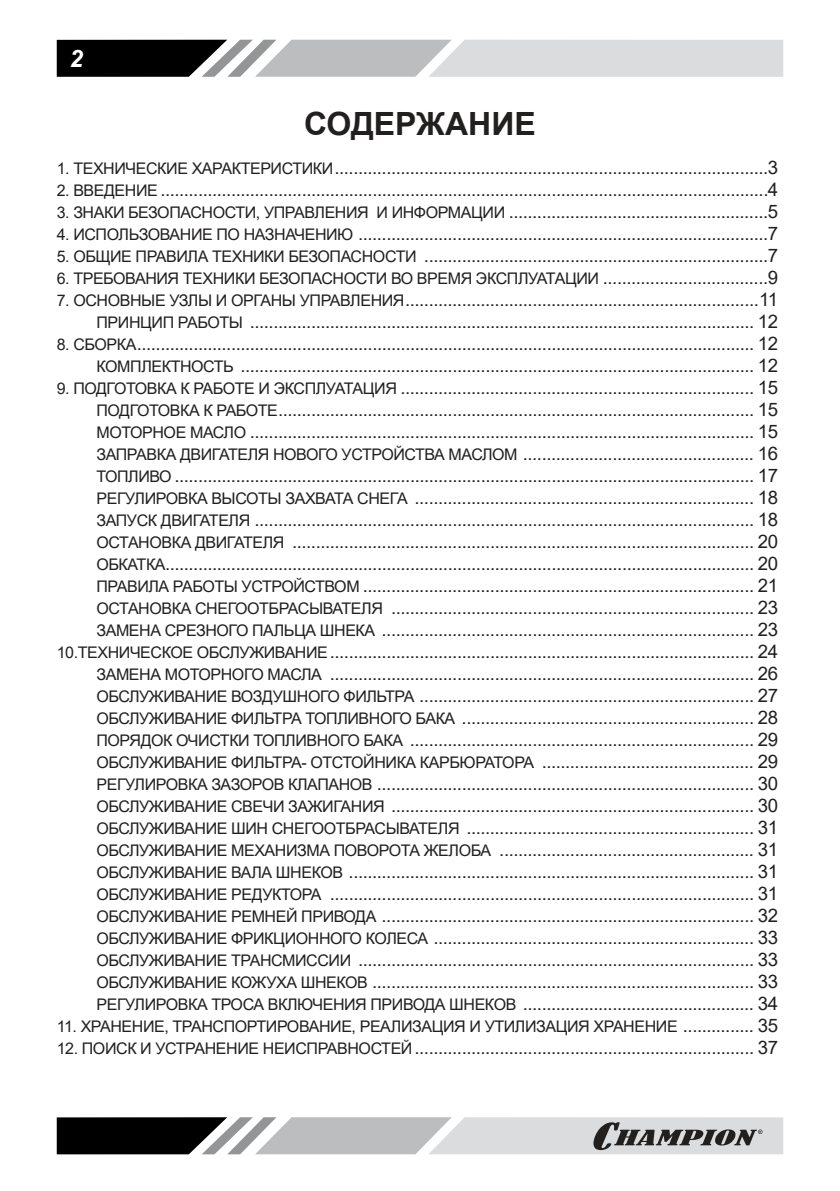
<style>
.page{position:relative;width:840px;height:1191px;background:#fff}
.page>*{position:absolute;margin:0;border:0;box-sizing:border-box;transform-origin:0 0}
.t1{font:700 32px "Arial";color:#221f1f}
.t2{font:italic 700 24px "Arial";color:#fff}
.t3{font:18.6px/22px "Arial";letter-spacing:-.025em;color:#221f1f;text-align:right}
.t4{font:16px "Arial";letter-spacing:-.025em;color:#221f1f}
.s1{font-size:16px}
.s2{font-size:18.6px}
</style>
<div class="page">
<svg style="left:57px;top:40px;width:725px;height:37px;background:#a6a7a9"></svg>
<svg style="left:57px;top:1117px;width:725px;height:37px;background:#9b9c9d"></svg>
<p class="t2" style="left:70px;top:44px;width:15px">2</p>
<h1 class="t1" style="left:304px;top:101px;width:233px">СОДЕРЖАНИЕ</h1>
<p class="t3" style="left:57px;top:158px;width:722px"><span class="s1">1. ТЕХНИЧЕСКИЕ ХАРАКТЕРИСТИКИ</span> ............................................................................................3</p>
<p class="t3" style="left:57px;top:180px;width:722px"><span class="s1">2. ВВЕДЕНИЕ</span> .................................................................................................................................4</p>
<p class="t3" style="left:57px;top:202px;width:722px"><span class="s1">3. ЗНАКИ БЕЗОПАСНОСТИ, УПРАВЛЕНИЯ И ИНФОРМАЦИИ</span> .......................................................5</p>
<p class="t3" style="left:57px;top:224px;width:722px"><span class="s1">4. ИСПОЛЬЗОВАНИЕ ПО НАЗНАЧЕНИЮ</span> .......................................................................................7</p>
<p class="t3" style="left:57px;top:246px;width:722px"><span class="s1">5. ОБЩИЕ ПРАВИЛА ТЕХНИКИ БЕЗОПАСНОСТИ</span> .........................................................................7</p>
<p class="t4" style="left:57px;top:267px;width:722px">6. ТРЕБОВАНИЯ ТЕХНИКИ БЕЗОПАСНОСТИ ВО ВРЕМЯ ЭКСПЛУАТАЦИИ <span class="s2">...................................9</span></p>
<p class="t3" style="left:57px;top:290px;width:722px"><span class="s1">7. ОСНОВНЫЕ УЗЛЫ И ОРГАНЫ УПРАВЛЕНИЯ</span> ...........................................................................11<br><span class="s1">ПРИНЦИП РАБОТЫ</span> ........................................................................................................... 12</p>
<p class="t3" style="left:57px;top:334px;width:722px"><span class="s1">8. СБОРКА</span> ................................................................................................................................... 12<br><span class="s1">КОМПЛЕКТНОСТЬ</span> ............................................................................................................. 12</p>
<p class="t3" style="left:57px;top:378px;width:722px"><span class="s1">9. ПОДГОТОВКА К РАБОТЕ И ЭКСПЛУАТАЦИЯ</span> ........................................................................... 15<br><span class="s1">ПОДГОТОВКА К РАБОТЕ</span> ..................................................................................................... 15<br><span class="s1">МОТОРНОЕ МАСЛО</span> ........................................................................................................... 15<br><span class="s1">ЗАПРАВКА ДВИГАТЕЛЯ НОВОГО УСТРОЙСТВА МАСЛОМ</span> ................................................. 16<br><span class="s1">ТОПЛИВО</span> ........................................................................................................................... 17<br><span class="s1">РЕГУЛИРОВКА ВЫСОТЫ ЗАХВАТА СНЕГА</span> ........................................................................ 18<br><span class="s1">ЗАПУСК ДВИГАТЕЛЯ</span> .......................................................................................................... 18<br><span class="s1">ОСТАНОВКА ДВИГАТЕЛЯ</span> .................................................................................................. 20<br><span class="s1">ОБКАТКА</span>............................................................................................................................. 20<br><span class="s1">ПРАВИЛА РАБОТЫ УСТРОЙСТВОМ</span> ................................................................................... 21<br><span class="s1">ОСТАНОВКА СНЕГООТБРАСЫВАТЕЛЯ</span> ............................................................................. 23<br><span class="s1">ЗАМЕНА СРЕЗНОГО ПАЛЬЦА ШНЕКА</span> ............................................................................... 23<br><span class="s1">10.ТЕХНИЧЕСКОЕ ОБСЛУЖИВАНИЕ</span> .......................................................................................... 24<br><span class="s1">ЗАМЕНА МОТОРНОГО МАСЛА</span> .......................................................................................... 26<br><span class="s1">ОБСЛУЖИВАНИЕ ВОЗДУШНОГО ФИЛЬТРА</span> ....................................................................... 27<br><span class="s1">ОБСЛУЖИВАНИЕ ФИЛЬТРА ТОПЛИВНОГО БАКА</span> .............................................................. 28<br><span class="s1">ПОРЯДОК ОЧИСТКИ ТОПЛИВНОГО БАКА</span> ......................................................................... 29<br><span class="s1">ОБСЛУЖИВАНИЕ ФИЛЬТРА- ОТСТОЙНИКА КАРБЮРАТОРА</span> ............................................. 29<br><span class="s1">РЕГУЛИРОВКА ЗАЗОРОВ КЛАПАНОВ</span> ................................................................................ 30<br><span class="s1">ОБСЛУЖИВАНИЕ СВЕЧИ ЗАЖИГАНИЯ</span> ............................................................................. 30<br><span class="s1">ОБСЛУЖИВАНИЕ ШИН СНЕГООТБРАСЫВАТЕЛЯ</span> ............................................................. 31<br><span class="s1">ОБСЛУЖИВАНИЕ МЕХАНИЗМА ПОВОРОТА ЖЕЛОБА</span> ...................................................... 31<br><span class="s1">ОБСЛУЖИВАНИЕ ВАЛА ШНЕКОВ</span> ...................................................................................... 31<br><span class="s1">ОБСЛУЖИВАНИЕ РЕДУКТОРА</span> .......................................................................................... 31<br><span class="s1">ОБСЛУЖИВАНИЕ РЕМНЕЙ ПРИВОДА</span> ............................................................................... 32<br><span class="s1">ОБСЛУЖИВАНИЕ ФРИКЦИОННОГО КОЛЕСА</span> .................................................................... 33<br><span class="s1">ОБСЛУЖИВАНИЕ ТРАНСМИССИИ</span> .................................................................................... 33<br><span class="s1">ОБСЛУЖИВАНИЕ КОЖУХА ШНЕКОВ</span> ................................................................................. 33<br><span class="s1">РЕГУЛИРОВКА ТРОСА ВКЛЮЧЕНИЯ ПРИВОДА ШНЕКОВ</span> ................................................. 34</p>
<p class="t4" style="left:57px;top:1015px;width:722px">11. ХРАНЕНИЕ, ТРАНСПОРТИРОВАНИЕ, РЕАЛИЗАЦИЯ И УТИЛИЗАЦИЯ ХРАНЕНИЕ <span class="s2">............... 35</span></p>
<p class="t3" style="left:57px;top:1038px;width:722px"><span class="s1">12. ПОИСК И УСТРАНЕНИЕ НЕИСПРАВНОСТЕЙ</span> ........................................................................ 37</p>
</div>
